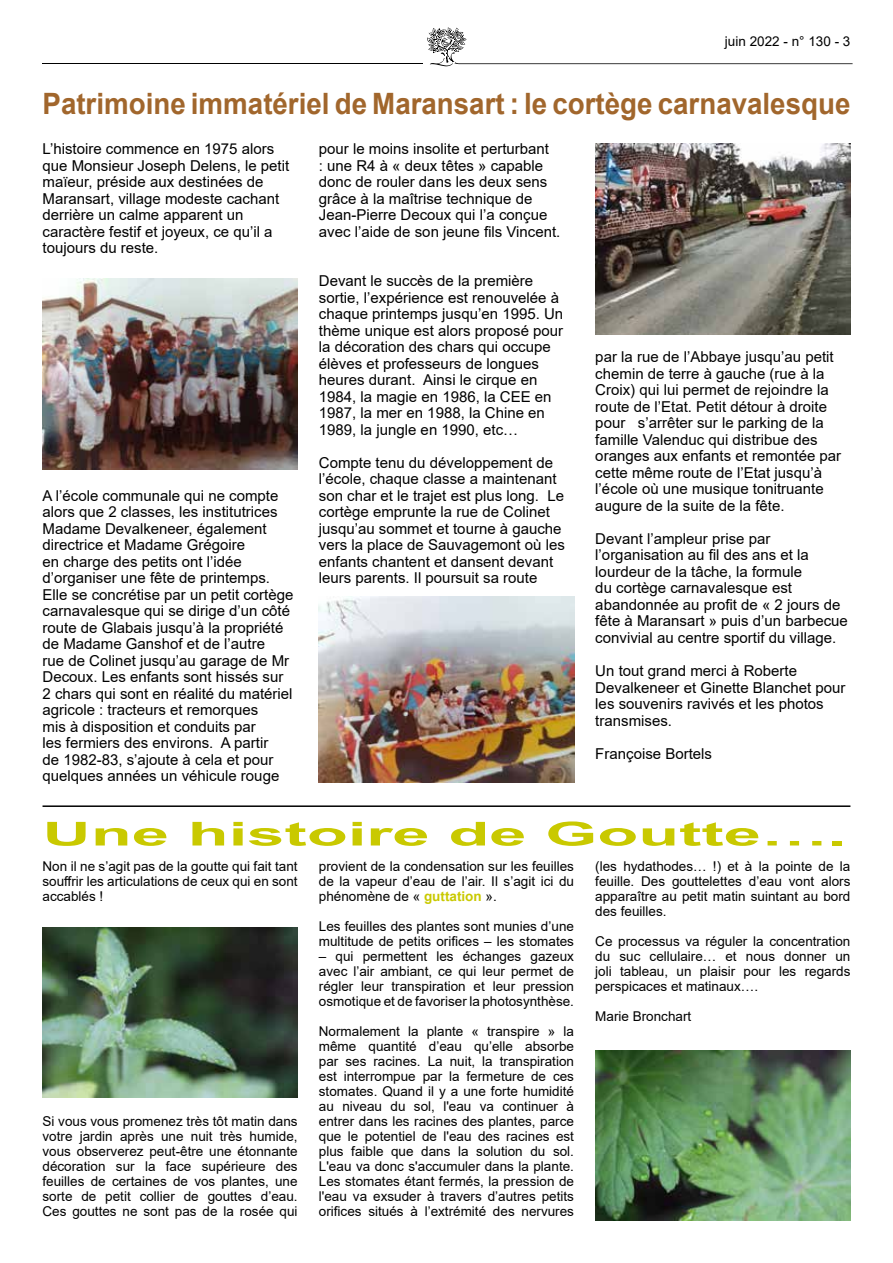
<style>
.page{position:relative;width:893px;height:1263px;background:#fff}
.page>*{position:absolute;margin:0;border:0;box-sizing:border-box;transform-origin:0 0}
.t1{font:700 33px "Arial";color:#c9c900;scale:2.03 1}
.t2{font:700 29.4px "Arial";color:#a1662c;scale:.94 1}
.t3{font:15px/16.5px "Arial";color:#000}
.t4{font:13.5px/15px "Arial";color:#000;text-align:justify}
.s1{font-weight:700;color:#c9c900}
</style>
<div class="page">
<svg style="left:427px;top:27px;width:426px;height:39px"></svg>
<hr style="left:43px;top:63px;width:380px;height:1px;background:#000">
<img style="left:43px;top:927px;width:255px;height:170px">
<img style="left:595px;top:1050px;width:255px;height:170px">
<img style="left:43px;top:279px;width:255px;height:191px">
<img style="left:319px;top:597px;width:255px;height:185px">
<img style="left:595px;top:143px;width:255px;height:191px">
<hr style="left:43px;top:805px;width:807px;height:2px;background:#000">
<p class="t4" style="left:725px;top:34px;width:127px">juin 2022 - n° 130 - 3</p>
<h2 class="t2" style="left:43px;top:83px;width:861px">Patrimoine immatériel de Maransart : le cortège carnavalesque</h2>
<p class="t3" style="left:43px;top:140px;width:248px">L’histoire commence en 1975 alors que Monsieur Joseph Delens, le petit maïeur, préside aux destinées de<br>Maransart, village modeste cachant derrière un calme apparent un caractère festif et joyeux, ce qu’il a toujours du reste.</p>
<p class="t3" style="left:319px;top:140px;width:243px">pour le moins insolite et perturbant<br>: une R4 à « deux têtes » capable donc de rouler dans les deux sens grâce à la maîtrise technique de Jean-Pierre Decoux qui l’a conçue avec l’aide de son jeune fils Vincent.</p>
<p class="t3" style="left:319px;top:272px;width:246px">Devant le succès de la première sortie, l’expérience est renouvelée à chaque printemps jusqu’en 1995. Un thème unique est alors proposé pour la décoration des chars qui occupe élèves et professeurs de longues heures durant. Ainsi le cirque en 1984, la magie en 1986, la CEE en 1987, la mer en 1988, la Chine en 1989, la jungle en 1990, etc…</p>
<p class="t3" style="left:319px;top:454px;width:247px">Compte tenu du développement de l’école, chaque classe a maintenant son char et le trajet est plus long. Le cortège emprunte la rue de Colinet jusqu’au sommet et tourne à gauche vers la place de Sauvagemont où les enfants chantent et dansent devant leurs parents. Il poursuit sa route</p>
<p class="t3" style="left:595px;top:349px;width:247px">par la rue de l’Abbaye jusqu’au petit chemin de terre à gauche (rue à la Croix) qui lui permet de rejoindre la route de l’Etat. Petit détour à droite pour s’arrêter sur le parking de la famille Valenduc qui distribue des oranges aux enfants et remontée par cette même route de l’Etat jusqu’à l’école où une musique tonitruante augure de la suite de la fête.</p>
<p class="t3" style="left:595px;top:530px;width:254px">Devant l’ampleur prise par l’organisation au fil des ans et la lourdeur de la tâche, la formule<br>du cortège carnavalesque est abandonnée au profit de « 2 jours de fête à Maransart » puis d’un barbecue convivial au centre sportif du village.</p>
<p class="t3" style="left:595px;top:662px;width:252px">Un tout grand merci à Roberte<br>Devalkeneer et Ginette Blanchet pour les souvenirs ravivés et les photos transmises.</p>
<p class="t3" style="left:595px;top:745px;width:118px">Françoise Bortels</p>
<p class="t3" style="left:43px;top:487px;width:252px">A l’école communale qui ne compte alors que 2 classes, les institutrices Madame Devalkeneer, également directrice et Madame Grégoire<br>en charge des petits ont l’idée d’organiser une fête de printemps.<br>Elle se concrétise par un petit cortège carnavalesque qui se dirige d’un côté route de Glabais jusqu’à la propriété de Madame Ganshof et de l’autre<br>rue de Colinet jusqu’au garage de Mr Decoux. Les enfants sont hissés sur 2 chars qui sont en réalité du matériel agricole : tracteurs et remorques<br>mis à disposition et conduits par<br>les fermiers des environs. A partir<br>de 1982-83, s’ajoute à cela et pour quelques années un véhicule rouge</p>
<h1 class="t1" style="left:43px;top:811px;width:398px">Une histoire de Goutte….</h1>
<p class="t4" style="left:43px;top:858px;width:257px">Non il ne s’agit pas de la goutte qui fait tant souffrir les articulations de ceux qui en sont accablés !</p>
<p class="t4" style="left:595px;top:858px;width:257px">(les hydathodes… !) et à la pointe de la feuille. Des gouttelettes d’eau vont alors apparaître au petit matin suintant au bord des feuilles.</p>
<p class="t4" style="left:595px;top:933px;width:257px">Ce processus va réguler la concentration du suc cellulaire… et nous donner un joli tableau, un plaisir pour les regards perspicaces et matinaux….</p>
<p class="t4" style="left:595px;top:1008px;width:98px">Marie Bronchart</p>
<p class="t4" style="left:319px;top:858px;width:257px">provient de la condensation sur les feuilles de la vapeur d’eau de l’air. Il s’agit ici du phénomène de « <span class="s1">guttation</span> ».</p>
<p class="t4" style="left:319px;top:918px;width:257px">Les feuilles des plantes sont munies d’une multitude de petits orifices – les stomates</p>
<p class="t4" style="left:319px;top:948px;width:257px">– qui permettent les échanges gazeux avec l’air ambiant, ce qui leur permet de régler leur transpiration et leur pression osmotique et de favoriser la photosynthèse.</p>
<p class="t4" style="left:319px;top:1023px;width:257px">Normalement la plante « transpire » la même quantité d’eau qu’elle absorbe par ses racines. La nuit, la transpiration est interrompue par la fermeture de ces stomates. Quand il y a une forte humidité au niveau du sol, l'eau va continuer à entrer dans les racines des plantes, parce que le potentiel de l'eau des racines est plus faible que dans la solution du sol.<br>L'eau va donc s'accumuler dans la plante.<br>Les stomates étant fermés, la pression de l'eau va exsuder à travers d’autres petits orifices situés à l’extrémité des nervures</p>
<p class="t4" style="left:43px;top:1113px;width:257px">Si vous vous promenez très tôt matin dans votre jardin après une nuit très humide, vous observerez peut-être une étonnante décoration sur la face supérieure des feuilles de certaines de vos plantes, une sorte de petit collier de gouttes d’eau.<br>Ces gouttes ne sont pas de la rosée qui</p>
</div>
